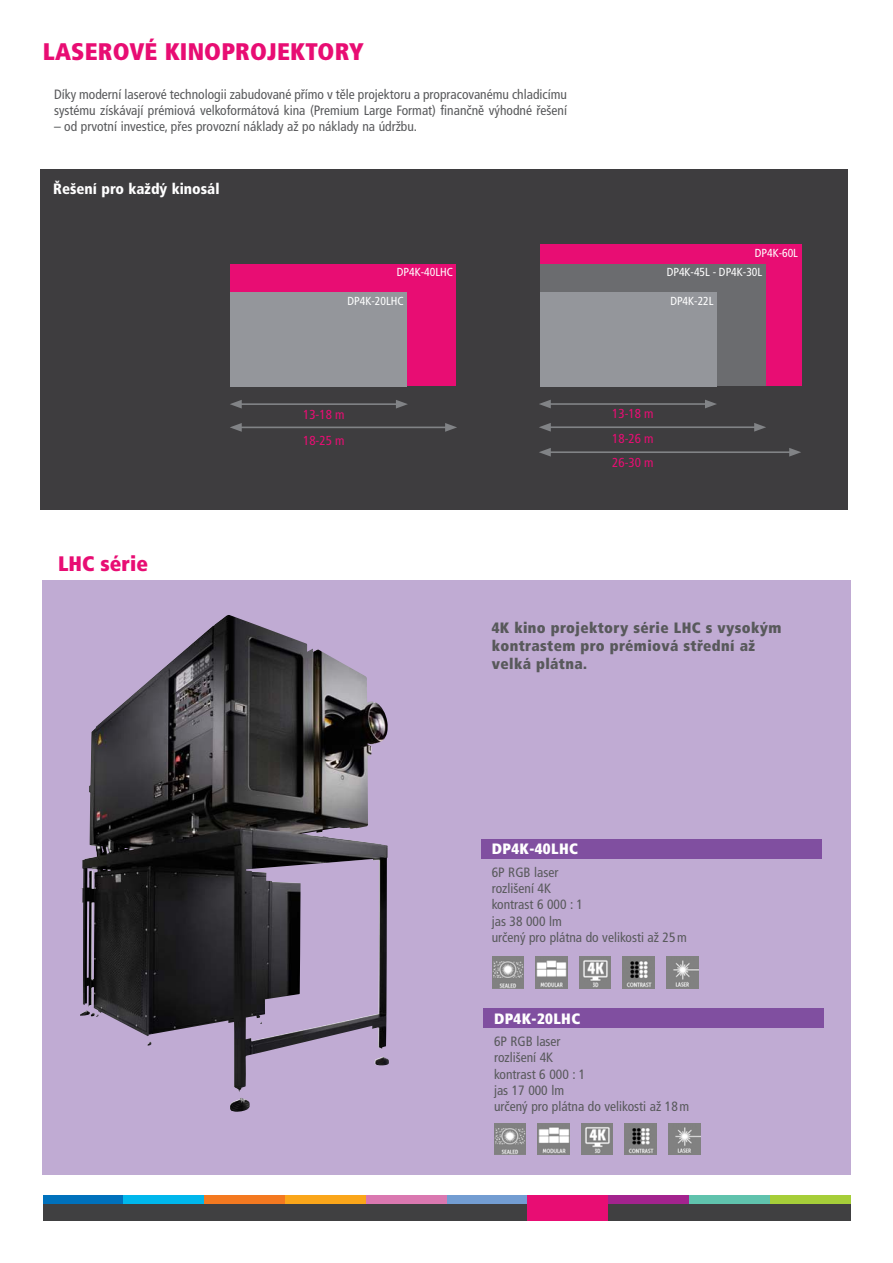
<style>
.page{position:relative;width:893px;height:1263px;background:#fff}
.page>*{position:absolute;margin:0;border:0;box-sizing:border-box;transform-origin:0 0}
.t1{font:900 condensed 24px "Frutiger LT Pro";letter-spacing:.005em;color:#e80d73}
.t2{font:900 condensed 21px "Frutiger LT Pro";color:#e80d73}
.t3{font:900 condensed 15px/18px "Frutiger LT Pro";letter-spacing:.025em;color:#58595b}
.t4{font:900 condensed 15px "Frutiger LT Pro";color:#fff}
.t5{font:900 condensed 15px "Frutiger LT Pro";letter-spacing:.025em;color:#fff}
.t6{font:condensed 13.5px/16.2px "Frutiger LT Pro";color:#58595b}
.t7{font:condensed 13.05px/24.8px "Frutiger CE";color:#e80d73;text-align:justify}
.t8{font:condensed 11.7px "Frutiger CE";color:#fff}
</style>
<div class="page">
<div style="left:43px;top:580px;width:807px;height:595px;background:#c0abd3"></div>
<img style="left:80px;top:616px;width:293px;height:425px">
<div style="left:40px;top:169px;width:808px;height:340px;background:#3e3d3f"></div>
<div style="left:231px;top:264px;width:225px;height:122px;background:#e80d73"></div>
<div style="left:231px;top:292px;width:176px;height:94px;background:#94969b"></div>
<hr style="left:239px;top:403px;width:160px;height:2px;background:#818386">
<svg style="left:230px;top:400px;width:12px;height:8px"></svg>
<svg style="left:396px;top:400px;width:12px;height:8px"></svg>
<hr style="left:239px;top:427px;width:209px;height:1px;background:#818386">
<svg style="left:230px;top:423px;width:12px;height:9px"></svg>
<svg style="left:445px;top:423px;width:12px;height:9px"></svg>
<div style="left:540px;top:245px;width:262px;height:141px;background:#e80d73"></div>
<div style="left:540px;top:264px;width:225px;height:122px;background:#6b6c6f"></div>
<div style="left:540px;top:292px;width:176px;height:94px;background:#94969b"></div>
<hr style="left:548px;top:403px;width:160px;height:2px;background:#818386">
<svg style="left:539px;top:400px;width:12px;height:8px"></svg>
<svg style="left:705px;top:400px;width:12px;height:8px"></svg>
<hr style="left:548px;top:426px;width:209px;height:2px;background:#818386">
<svg style="left:539px;top:423px;width:12px;height:9px"></svg>
<svg style="left:754px;top:423px;width:12px;height:9px"></svg>
<hr style="left:548px;top:451px;width:244px;height:2px;background:#818386">
<svg style="left:539px;top:448px;width:12px;height:9px"></svg>
<svg style="left:789px;top:448px;width:12px;height:9px"></svg>
<div style="left:481px;top:839px;width:340px;height:19px;background:#804fa0"></div>
<img style="left:666px;top:957px;width:32px;height:31px">
<img style="left:623px;top:957px;width:31px;height:31px">
<img style="left:579px;top:957px;width:32px;height:31px">
<img style="left:536px;top:957px;width:31px;height:31px">
<img style="left:492px;top:957px;width:32px;height:31px">
<div style="left:483px;top:1008px;width:341px;height:19px;background:#804fa0"></div>
<img style="left:668px;top:1123px;width:32px;height:32px">
<img style="left:625px;top:1123px;width:31px;height:32px">
<img style="left:581px;top:1123px;width:32px;height:32px">
<img style="left:538px;top:1123px;width:31px;height:32px">
<img style="left:494px;top:1123px;width:32px;height:32px">
<div style="left:43px;top:1203px;width:807px;height:17px;background:#404041"></div>
<div style="left:43px;top:1195px;width:80px;height:8px;background:#0071bc"></div>
<div style="left:204px;top:1195px;width:81px;height:8px;background:#f47920"></div>
<div style="left:285px;top:1195px;width:81px;height:8px;background:#faa61a"></div>
<div style="left:366px;top:1195px;width:81px;height:8px;background:#da78b0"></div>
<div style="left:447px;top:1195px;width:80px;height:8px;background:#739dd2"></div>
<div style="left:527px;top:1195px;width:81px;height:25px;background:#e80d73"></div>
<div style="left:608px;top:1195px;width:81px;height:8px;background:#a3238e"></div>
<div style="left:689px;top:1195px;width:81px;height:8px;background:#60c3ad"></div>
<div style="left:770px;top:1195px;width:80px;height:8px;background:#a6ce39"></div>
<div style="left:123px;top:1195px;width:81px;height:8px;background:#00b7ec"></div>
<h1 class="t1" style="left:43px;top:43px;width:322px">LASEROVÉ KINOPROJEKTORY</h1>
<p class="t6" style="left:54px;top:88px;width:515px">Díky moderní laserové technologii zabudované přímo v těle projektoru a propracovanému chladicímu systému získávají prémiová velkoformátová kina (Premium Large Format) finančně výhodné řešení</p>
<p class="t6" style="left:54px;top:120px;width:365px">– od prvotní investice, přes provozní náklady až po náklady na údržbu.</p>
<p class="t4" style="left:53px;top:183px;width:168px">Řešení pro každý kinosál</p>
<h2 class="t2" style="left:58px;top:556px;width:91px">LHC série</h2>
<p class="t8" style="left:397px;top:267px;width:58px">DP4K-40LHC</p>
<p class="t8" style="left:347px;top:295px;width:58px">DP4K-20LHC</p>
<p class="t8" style="left:755px;top:247px;width:45px">DP4K-60L</p>
<p class="t8" style="left:667px;top:267px;width:97px">DP4K-45L - DP4K-30L</p>
<p class="t8" style="left:670px;top:295px;width:45px">DP4K-22L</p>
<p class="t7" style="left:303px;top:404px;width:43px">13-18 m</p>
<p class="t7" style="left:612px;top:403px;width:43px">13-18 m 18-26 m 26-30 m</p>
<p class="t7" style="left:303px;top:430px;width:43px">18-25 m</p>
<p class="t3" style="left:492px;top:620px;width:291px">4K kino projektory série LHC s vysokým kontrastem pro prémiová střední až velká plátna.</p>
<p class="t5" style="left:492px;top:844px;width:88px">DP4K-40LHC</p>
<p class="t6" style="left:492px;top:866px;width:197px">6P RGB laser<br>rozlišení 4K<br>kontrast 6 000 : 1<br>jas 38 000 lm<br>určený pro plátna do velikosti až 25 m</p>
<p class="t5" style="left:494px;top:1013px;width:88px">DP4K-20LHC</p>
<p class="t6" style="left:494px;top:1035px;width:197px">6P RGB laser<br>rozlišení 4K<br>kontrast 6 000 : 1<br>jas 17 000 lm<br>určený pro plátna do velikosti až 18 m</p>
</div>
